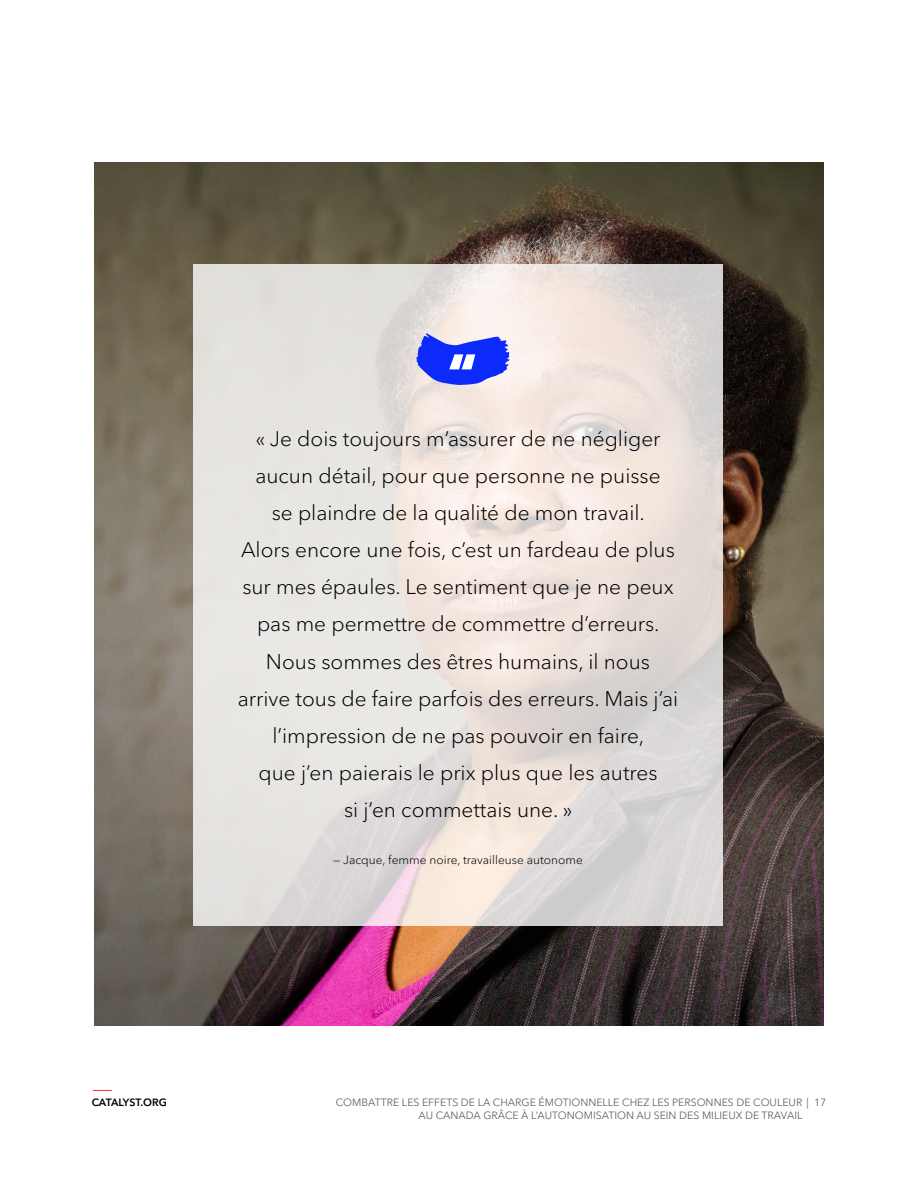
<style>
.page{position:relative;width:918px;height:1188px;background:#fff}
.page>*{position:absolute;margin:0;border:0;box-sizing:border-box;transform-origin:0 0}
.t1{font:800 53.25px "Avenir Next LT Pro";color:#fff}
.t2{font:300 21px/37.2px "Avenir Next LT Pro";color:#000;text-align:center}
.t3{font:300 12px "Avenir Next LT Pro";color:#000}
.t4{font:10.5px/12.6px "Avenir Next LT Pro";color:#636466}
.t5{font:600 10.5px "Avenir Next LT Pro";letter-spacing:-.01em;color:#000}
</style>
<div class="page">
<svg style="left:93px;top:1090px;width:19px;height:1px"></svg>
<img style="left:94px;top:162px;width:730px;height:863px">
<svg style="left:194px;top:265px;width:529px;height:661px;fill:#e7e3dd"></svg>
<svg style="left:416px;top:333px;width:94px;height:52px"></svg>
<h1 class="t1" style="left:447px;top:340px;width:32px">“</h1>
<p class="t2" style="left:238px;top:420px;width:442px">« Je dois toujours m’assurer de ne négliger aucun détail, pour que personne ne puisse<br>se plaindre de la qualité de mon travail.<br>Alors encore une fois, c’est un fardeau de plus sur mes épaules. Le sentiment que je ne peux pas me permettre de commettre d’erreurs.<br>Nous sommes des êtres humains, il nous arrive tous de faire parfois des erreurs. Mais j’ai l’impression de ne pas pouvoir en faire,<br>que j’en paierais le prix plus que les autres<br>si j’en commettais une. »</p>
<p class="t3" style="left:333px;top:852px;width:251px">— Jacque, femme noire, travailleuse autonome</p>
<p class="t5" style="left:92px;top:1096px;width:77px">CATALYST.ORG</p>
<p class="t4" style="left:419px;top:1096px;width:409px;text-indent:-83px">COMBATTRE LES EFFETS DE LA CHARGE ÉMOTIONNELLE CHEZ LES PERSONNES DE COULEUR | 17<br>AU CANADA GRÂCE À L’AUTONOMISATION AU SEIN DES MILIEUX DE TRAVAIL</p>
</div>
